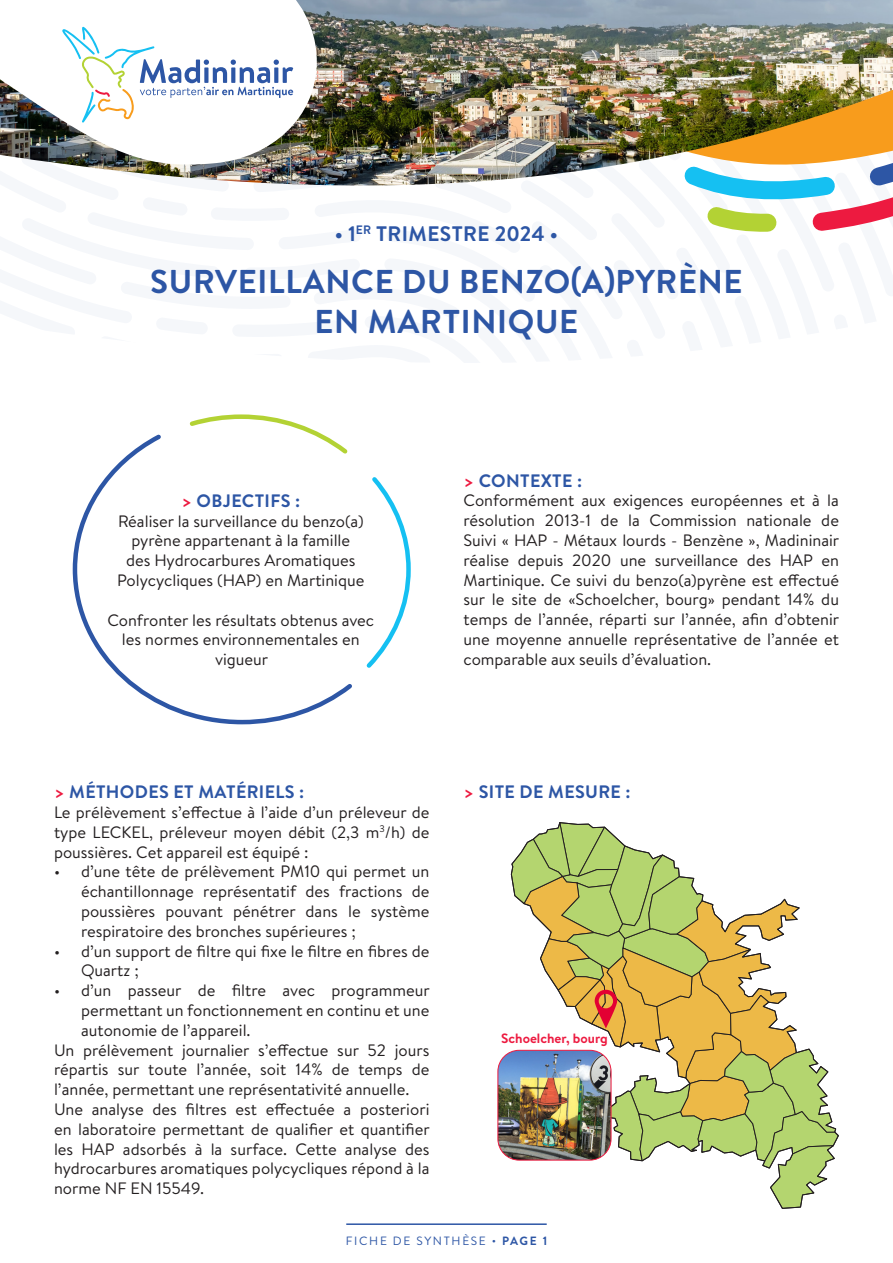
<style>
.page{position:relative;width:893px;height:1263px;background:#fff}
.page>*{position:absolute;margin:0;border:0;box-sizing:border-box;transform-origin:0 0}
.t1{font:700 33px "Brandon Text";letter-spacing:.02em;color:#2d56a5}
.t2{font:700 21px "Brandon Text";letter-spacing:.02em;color:#2d56a5}
.t3{font:700 18px "Brandon Text";letter-spacing:.02em;color:#2d56a5}
.t4{font:16.5px/19.8px "Brandon Text";color:#231f20;text-align:justify}
.t5{font:700 13.5px "Brandon Text";color:#ed1a40}
.t6{font:12px "Brandon Text";letter-spacing:.14em;color:#2d56a5}
.s1{color:#ed1a40}
.s2{font-weight:700}
</style>
<div class="page">
<img style="left:121px;top:0;width:772px;height:186px">
<img style="left:0;top:0;width:317px;height:171px">
<svg style="left:62px;top:26px;width:232px;height:97px"></svg>
<svg style="left:189px;top:414px;width:127px;height:17px"></svg>
<svg style="left:366px;top:477px;width:45px;height:191px"></svg>
<svg style="left:72px;top:431px;width:280px;height:294px"></svg>
<svg style="left:681px;top:140px;width:212px;height:92px"></svg>
<hr style="left:346px;top:1223px;width:201px;height:2px;background:#2d56a5">
<img style="left:499px;top:1052px;width:12px;height:107px">
<svg style="left:511px;top:822px;width:327px;height:386px"></svg>
<p class="t2" style="left:335px;top:219px;width:225px">• 1<sup>ER</sup> TRIMESTRE 2024 •</p>
<p class="t1" style="left:150px;top:259px;width:594px">SURVEILLANCE DU BENZO(A)PYRÈNE</p>
<p class="t1" style="left:315px;top:299px;width:265px">EN MARTINIQUE</p>
<p class="t3" style="left:181px;top:488px;width:120px"><span class="s1">&gt;</span> OBJECTIFS :</p>
<p class="t4" style="left:117px;top:510px;width:249px;text-align:center">Réaliser la surveillance du benzo(a) pyrène appartenant à la famille des Hydrocarbures Aromatiques Polycycliques (HAP) en Martinique</p>
<p class="t4" style="left:107px;top:609px;width:268px;text-align:center">Confronter les résultats obtenus avec les normes environnementales en vigueur</p>
<p class="t3" style="left:463px;top:468px;width:120px"><span class="s1">&gt;</span> CONTEXTE :</p>
<p class="t4" style="left:463px;top:490px;width:377px">Conformément aux exigences européennes et à la résolution 2013-1 de la Commission nationale de Suivi « HAP - Métaux lourds - Benzène », Madininair réalise depuis 2020 une surveillance des HAP en Martinique. Ce suivi du benzo(a)pyrène est effectué sur le site de «Schoelcher, bourg» pendant 14% du temps de l’année, réparti sur l’année, afin d’obtenir une moyenne annuelle représentative de l’année et comparable aux seuils d’évaluation.</p>
<p class="t3" style="left:54px;top:779px;width:252px"><span class="s1">&gt;</span> MÉTHODES ET MATÉRIELS :</p>
<p class="t4" style="left:54px;top:802px;width:377px">Le prélèvement s’effectue à l’aide d’un préleveur de type LECKEL, préleveur moyen débit (2,3 m<sup>3</sup>/h) de poussières. Cet appareil est équipé :</p>
<p class="t4" style="left:81px;top:861px;width:350px;text-indent:-27px">• d’une tête de prélèvement PM10 qui permet un échantillonnage représentatif des fractions de poussières pouvant pénétrer dans le système respiratoire des bronches supérieures ;</p>
<p class="t4" style="left:81px;top:940px;width:350px;text-indent:-27px">• d’un support de filtre qui fixe le filtre en fibres de<br>Quartz ;</p>
<p class="t4" style="left:81px;top:980px;width:350px;text-indent:-27px">• d’un passeur de filtre avec programmeur permettant un fonctionnement en continu et une autonomie de l’appareil.</p>
<p class="t4" style="left:54px;top:1039px;width:377px">Un prélèvement journalier s’effectue sur 52 jours répartis sur toute l’année, soit 14% de temps de l’année, permettant une représentativité annuelle.</p>
<p class="t4" style="left:54px;top:1099px;width:377px">Une analyse des filtres est effectuée a posteriori en laboratoire permettant de qualifier et quantifier les HAP adsorbés à la surface. Cette analyse des hydrocarbures aromatiques polycycliques répond à la norme NF EN 15549.</p>
<p class="t3" style="left:463px;top:779px;width:169px"><span class="s1">&gt;</span> SITE DE MESURE :</p>
<p class="t5" style="left:501px;top:1029px;width:108px">Schoelcher, bourg</p>
<p class="t6" style="left:346px;top:1233px;width:203px">FICHE DE SYNTHÈSE • <span class="s2">PAGE 1</span></p>
</div>
